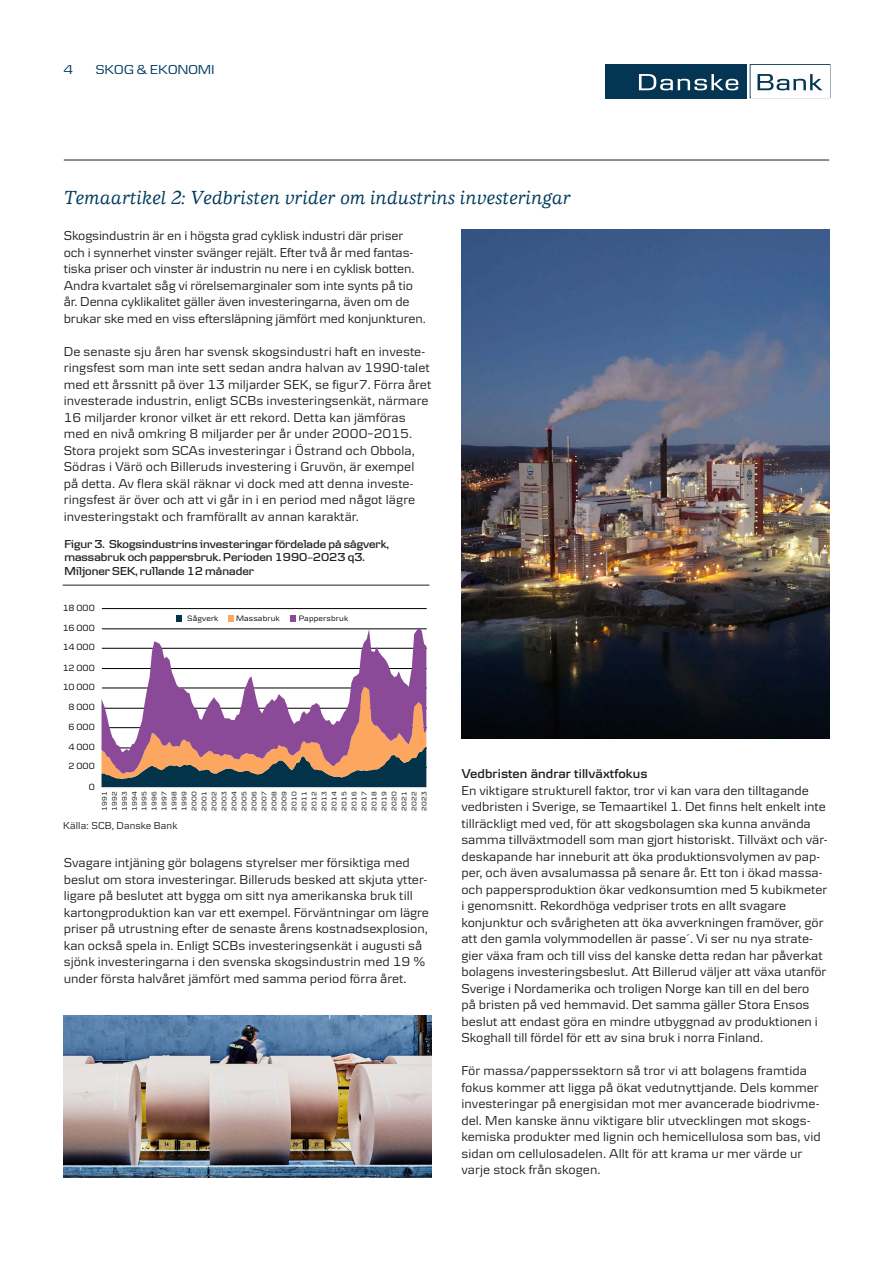
<style>
.page{position:relative;width:893px;height:1263px;background:#fff}
.page>*{position:absolute;margin:0;border:0;box-sizing:border-box;transform-origin:0 0}
.t1{font:italic 500 19.5px "Danske Human";letter-spacing:.005em;color:#003c5f}
.t2{font:13.5px/16.5px "Danske Textv 2";color:#231f20}
.t3{font:600 13.5px "Danske Textv 2";letter-spacing:.005em;color:#231f20}
.Brödtext{font:13.5px "Danske Headline";letter-spacing:.02em;color:#003c5f}
.Brödtext-2{font:600 12px/13.5px "Danske Headline";color:#231f20}
.t4{font:10.5px "Danske Textv 2";letter-spacing:.005em;color:#231f20}
.t5{font:9.3px "Danske Textv 2";color:#000}
.t6{font:8.1px "Danske Textv 2";letter-spacing:.015em;color:#000;scale:1.07 1}
.t7{font:6.9px/10.1px "Danske Textv 2";letter-spacing:.015em;color:#000;text-align:justify;scale:1.06 1}
</style>
<div class="page">
<hr style="left:64px;top:160px;width:765px;height:1px;background:#231f20">
<div style="left:605px;top:64px;width:141px;height:34px;background:#043653"></div>
<svg style="left:639px;top:74px;width:99px;height:16px"></svg>
<svg style="left:750px;top:64px;width:80px;height:34px"></svg>
<img style="left:461px;top:229px;width:368px;height:509px">
<hr style="left:102px;top:767px;width:325px;height:1px;background:#000">
<hr style="left:102px;top:748px;width:325px;height:1px;background:#000">
<hr style="left:102px;top:727px;width:325px;height:1px;background:#000">
<hr style="left:102px;top:708px;width:325px;height:1px;background:#000">
<hr style="left:102px;top:688px;width:325px;height:1px;background:#000">
<hr style="left:102px;top:668px;width:325px;height:1px;background:#000">
<hr style="left:102px;top:648px;width:325px;height:1px;background:#000">
<hr style="left:102px;top:629px;width:325px;height:1px;background:#000">
<hr style="left:102px;top:608px;width:325px;height:1px;background:#000">
<div style="left:102px;top:773px;width:324px;height:14px;background:#023349"></div>
<svg style="left:102px;top:628px;width:324px;height:145px"></svg>
<hr style="left:102px;top:787px;width:325px;height:1px;background:#d9d9d9">
<svg style="left:176px;top:615px;width:6px;height:6px"></svg>
<svg style="left:228px;top:615px;width:6px;height:6px"></svg>
<svg style="left:290px;top:615px;width:6px;height:6px"></svg>
<hr style="left:63px;top:585px;width:366px;height:1px;background:#231f20">
<img style="left:64px;top:1016px;width:368px;height:162px">
<p class="Brödtext" style="left:64px;top:61px;width:11px">4</p>
<p class="Brödtext" style="left:96px;top:62px;width:120px">SKOG &amp; EKONOMI</p>
<p class="t1" style="left:64px;top:187px;width:509px">Temaartikel 2: Vedbristen vrider om industrins investeringar</p>
<p class="t2" style="left:64px;top:227px;width:363px">Skogsindustrin är en i högsta grad cyklisk industri där priser och i synnerhet vinster svänger rejält. Efter två år med fantas&shy;tiska priser och vinster är industrin nu nere i en cyklisk botten.<br>Andra kvartalet såg vi rörelsemarginaler som inte synts på tio år. Denna cyklikalitet gäller även investeringarna, även om de brukar ske med en viss eftersläpning jämfört med konjunkturen.</p>
<p class="t2" style="left:64px;top:343px;width:369px">De senaste sju åren har svensk skogsindustri haft en investe&shy;ringsfest som man inte sett sedan andra halvan av 1990-talet med ett årssnitt på över 13 miljarder SEK, se figur7. Förra året investerade industrin, enligt SCBs investeringsenkät, närmare 16 miljarder kronor vilket är ett rekord. Detta kan jämföras med en nivå omkring 8 miljarder per år under 2000–2015.<br>Stora projekt som SCAs investeringar i Östrand och Obbola, Södras i Värö och Billeruds investering i Gruvön, är exempel på detta. Av flera skäl räknar vi dock med att denna investe&shy;ringsfest är över och att vi går in i en period med något lägre investeringstakt och framförallt av annan karaktär.</p>
<p class="Brödtext-2" style="left:64px;top:537px;width:326px">Figur 3. Skogsindustrins investeringar fördelade på sågverk, massabruk och pappersbruk. Perioden 1990–2023 q3.<br>Miljoner SEK, rullande 12 månader</p>
<p class="t5" style="left:62px;top:602px;width:34px">18 000</p>
<p class="t5" style="left:62px;top:622px;width:34px">16 000</p>
<p class="t5" style="left:62px;top:642px;width:34px">14 000</p>
<p class="t5" style="left:62px;top:662px;width:34px">12 000</p>
<p class="t5" style="left:62px;top:682px;width:34px">10 000</p>
<p class="t5" style="left:68px;top:702px;width:28px">8 000</p>
<p class="t5" style="left:68px;top:721px;width:28px">6 000</p>
<p class="t5" style="left:68px;top:741px;width:28px">4 000</p>
<p class="t5" style="left:68px;top:761px;width:28px">2 000</p>
<p class="t6" style="left:187px;top:614px;width:31px">Sågverk</p>
<p class="t6" style="left:236px;top:614px;width:42px">Massabruk</p>
<p class="t6" style="left:299px;top:614px;width:48px">Pappersbruk</p>
<p class="t5" style="left:89px;top:781px;width:8px">0</p>
<p class="t7" style="left:99px;top:811px;width:20px;rotate:-90deg">1991<br>1992<br>1993<br>1994<br>1995<br>1996<br>1997<br>1998<br>1999<br>2000<br>2001<br>2002<br>2003<br>2004<br>2005<br>2006<br>2007<br>2008<br>2009<br>2010<br>2011<br>2012<br>2013<br>2014<br>2015<br>2016<br>2017<br>2018<br>2019<br>2020<br>2021<br>2022<br>2023</p>
<p class="t4" style="left:63px;top:819px;width:116px">Källa: SCB, Danske Bank</p>
<p class="t2" style="left:64px;top:854px;width:367px">Svagare intjäning gör bolagens styrelser mer försiktiga med beslut om stora investeringar. Billeruds besked att skjuta ytter&shy;ligare på beslutet att bygga om sitt nya amerikanska bruk till kartongproduktion kan var ett exempel. Förväntningar om lägre priser på utrustning efter de senaste årens kostnadsexplosion, kan också spela in. Enligt SCBs investeringsenkät i augusti så sjönk investeringarna i den svenska skogsindustrin med 19 % under första halvåret jämfört med samma period förra året.</p>
<p class="t3" style="left:461px;top:766px;width:188px">Vedbristen ändrar tillväxtfokus</p>
<p class="t2" style="left:461px;top:782px;width:368px">En viktigare strukturell faktor, tror vi kan vara den tilltagande vedbristen i Sverige, se Temaartikel 1. Det finns helt enkelt inte tillräckligt med ved, för att skogsbolagen ska kunna använda samma tillväxtmodell som man gjort historiskt. Tillväxt och vär&shy;deskapande har inneburit att öka produktionsvolymen av pap&shy;per, och även avsalumassa på senare år. Ett ton i ökad massa&shy;och pappersproduktion ökar vedkonsumtion med 5 kubikmeter i genomsnitt. Rekordhöga vedpriser trots en allt svagare konjunktur och svårigheten att öka avverkningen framöver, gör att den gamla volymmodellen är passe´. Vi ser nu nya strate&shy;gier växa fram och till viss del kanske detta redan har påverkat bolagens investeringsbeslut. Att Billerud väljer att växa utanför Sverige i Nordamerika och troligen Norge kan till en del bero<br>på bristen på ved hemmavid. Det samma gäller Stora Ensos beslut att endast göra en mindre utbyggnad av produktionen i Skoghall till fördel för ett av sina bruk i norra Finland.</p>
<p class="t2" style="left:461px;top:1062px;width:361px">För massa/papperssektorn så tror vi att bolagens framtida fokus kommer att ligga på ökat vedutnyttjande. Dels kommer investeringar på energisidan mot mer avancerade biodrivme&shy;del. Men kanske ännu viktigare blir utvecklingen mot skogs&shy;kemiska produkter med lignin och hemicellulosa som bas, vid sidan om cellulosadelen. Allt för att krama ur mer värde ur varje stock från skogen.</p>
</div>
